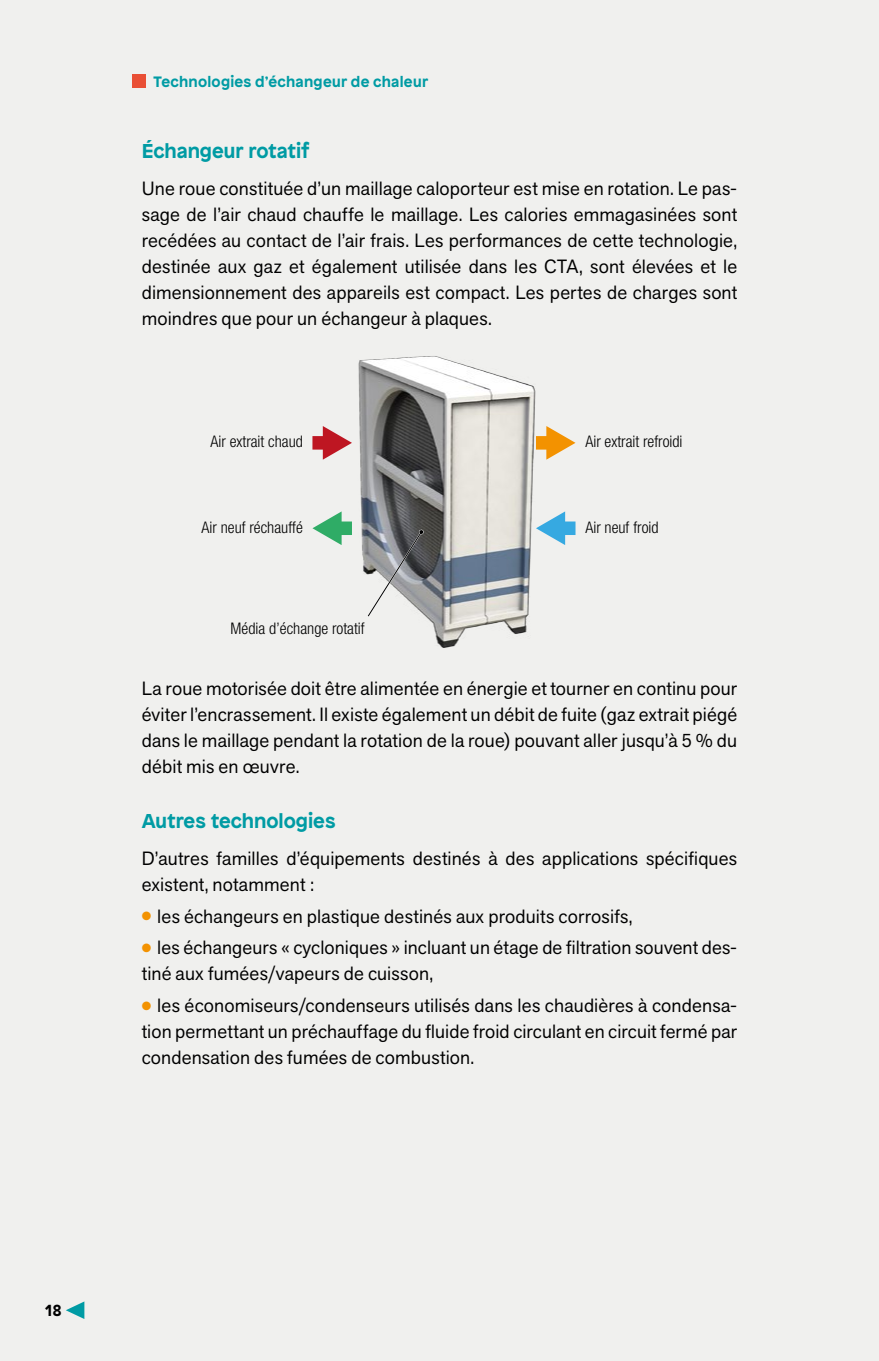
<style>
.page{position:relative;width:879px;height:1361px;background:#f0f0ee}
.page>*{position:absolute;margin:0;border:0;box-sizing:border-box;transform-origin:0 0}
.t1{font:700 20px "Patron";color:#009ba4}
.t2{font:19px/26px "Akzid Grtsk Next";letter-spacing:.01em;color:#000;text-align:justify}
.t3{font:300 condensed 16px "Helvetica Neue LT Com";color:#000}
.t4{font:700 16px "Patron";color:#000}
.t5{font:700 15px "Patron";letter-spacing:.02em;color:#009ba4}
.s1{color:#f39200}
</style>
<div class="page">
<svg style="left:66px;top:1301px;width:18px;height:18px"></svg>
<div style="left:132px;top:74px;width:13px;height:14px;background:#e94f35"></div>
<img style="left:312px;top:356px;width:264px;height:292px">
<svg style="left:366px;top:529px;width:58px;height:89px"></svg>
<div style="left:560px;top:521px;width:15px;height:14px;background:#36a9e1"></div>
<svg style="left:536px;top:511px;width:29px;height:34px"></svg>
<div style="left:536px;top:436px;width:15px;height:13px;background:#f39200"></div>
<svg style="left:546px;top:426px;width:29px;height:34px"></svg>
<div style="left:312px;top:436px;width:16px;height:13px;background:#be1622"></div>
<svg style="left:323px;top:426px;width:29px;height:34px"></svg>
<div style="left:337px;top:521px;width:15px;height:14px;background:#2fac66"></div>
<svg style="left:312px;top:511px;width:30px;height:34px"></svg>
<p class="t5" style="left:153px;top:69px;width:276px">Technologies d’échangeur de chaleur</p>
<p class="t1" style="left:142px;top:135px;width:169px">Échangeur rotatif</p>
<p class="t2" style="left:142px;top:176px;width:597px">Une roue constituée d’un maillage caloporteur est mise en rotation. Le pas&shy;sage de l’air chaud chauffe le maillage. Les calories emmagasinées sont recédées au contact de l’air frais. Les performances de cette technologie, destinée aux gaz et également utilisée dans les CTA, sont élevées et le dimensionnement des appareils est compact. Les pertes de charges sont moindres que pour un échangeur à plaques.</p>
<p class="t3" style="left:210px;top:432px;width:94px">Air extrait chaud</p>
<p class="t3" style="left:201px;top:518px;width:103px">Air neuf réchauffé</p>
<p class="t3" style="left:230px;top:619px;width:136px">Média d’échange rotatif</p>
<p class="t3" style="left:585px;top:432px;width:99px">Air extrait refroidi</p>
<p class="t3" style="left:585px;top:518px;width:75px">Air neuf froid</p>
<p class="t2" style="left:142px;top:675px;width:597px">La roue motorisée doit être alimentée en énergie et tourner en continu pour éviter l’encrassement. Il existe également un débit de fuite (gaz extrait piégé dans le maillage pendant la rotation de la roue) pouvant aller jusqu’à 5 % du débit mis en œuvre.</p>
<p class="t1" style="left:142px;top:804px;width:195px">Autres technologies</p>
<p class="t2" style="left:142px;top:845px;width:597px">D’autres familles d’équipements destinés à des applications spécifiques existent, notamment :</p>
<p class="t2" style="left:142px;top:903px;width:492px"><span class="s1">●</span> les échangeurs en plastique destinés aux produits corrosifs,</p>
<p class="t2" style="left:142px;top:934px;width:597px"><span class="s1">●</span> les échangeurs « cycloniques » incluant un étage de filtration souvent des&shy;tiné aux fumées/vapeurs de cuisson,</p>
<p class="t2" style="left:142px;top:992px;width:597px"><span class="s1">●</span> les économiseurs/condenseurs utilisés dans les chaudières à condensa&shy;tion permettant un préchauffage du fluide froid circulant en circuit fermé par condensation des fumées de combustion.</p>
<p class="t4" style="left:45px;top:1297px;width:18px">18</p>
</div>
